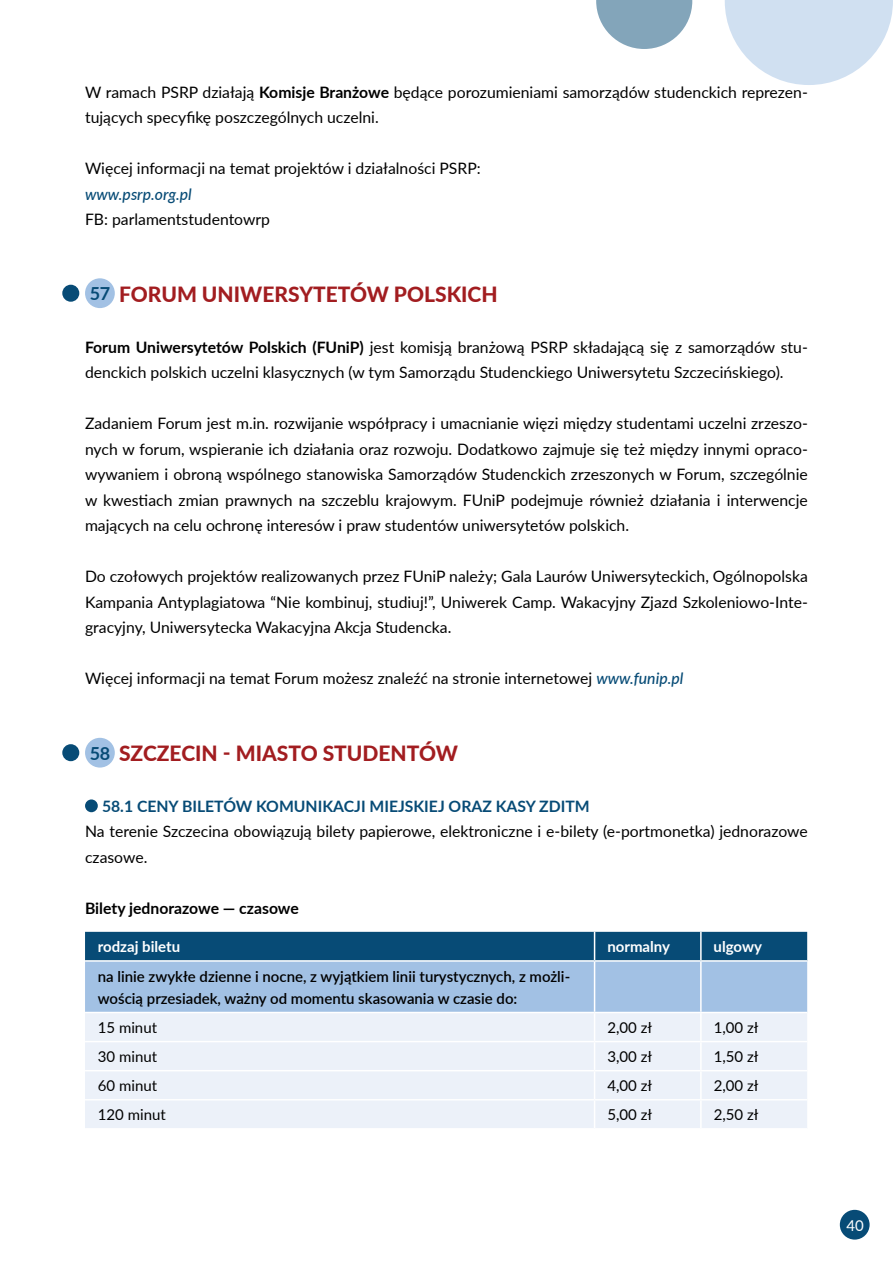
<style>
.page{position:relative;width:893px;height:1263px;background:#fff}
.page>*{position:absolute;margin:0;border:0;box-sizing:border-box;transform-origin:0 0}
.t1{font:800 21px "Lato";color:#a21d20}
.t2{font:700 18px "Lato";color:#074b76}
.t3{font:15.75px/25.5px "Lato";color:#000}
.t4{font:700 15.75px "Lato";color:#074b76}
.t5{font:700 15.75px "Lato";color:#000}
.t6{font:italic 500 15.75px "Lato";color:#074b76}
.t7{font:600 15px/22.5px "Lato";color:#000}
.t8{font:15px "Lato";color:#000}
.t9{font:700 15px "Lato";color:#fff}
.t10{font:15px "Lato";color:#fff}
.s1{font-weight:700}
.s2{font-weight:500;font-style:italic;color:#074b76}
</style>
<div class="page">
<svg style="left:596px;top:0;width:96px;height:49px"></svg>
<div style="left:840px;top:1210px;width:30px;height:29px;background:#074b76;border-radius:50%"></div>
<svg style="left:725px;top:0;width:168px;height:85px"></svg>
<svg style="left:85px;top:932px;width:722px;height:196px;background:#b9cde1"></svg>
<hr style="left:701px;top:1099px;width:106px;height:1px;background:#fff">
<hr style="left:700px;top:1100px;width:2px;height:28px;background:#fff">
<div style="left:62px;top:285px;width:17px;height:17px;background:#074b76;border-radius:50%"></div>
<div style="left:85px;top:278px;width:30px;height:30px;background:#a2c1e4;border-radius:50%"></div>
<div style="left:62px;top:744px;width:17px;height:17px;background:#074b76;border-radius:50%"></div>
<div style="left:85px;top:738px;width:30px;height:29px;background:#a2c1e4;border-radius:50%"></div>
<div style="left:85px;top:799px;width:13px;height:13px;background:#074b76;border-radius:50%"></div>
<p class="t3" style="left:85px;top:79px;width:724px">W ramach PSRP działają <span class="s1">Komisje Branżowe</span> będące porozumieniami samorządów studenckich reprezen&shy;tujących specyfikę poszczególnych uczelni.</p>
<p class="t3" style="left:85px;top:155px;width:397px">Więcej informacji na temat projektów i działalności PSRP:</p>
<p class="t6" style="left:85px;top:183px;width:108px">www.psrp.org.pl</p>
<p class="t3" style="left:85px;top:206px;width:186px">FB: parlamentstudentowrp</p>
<h1 class="t1" style="left:119px;top:278px;width:380px">FORUM UNIWERSYTETÓW POLSKICH</h1>
<p class="t3" style="left:85px;top:334px;width:724px"><span class="s1">Forum Uniwersytetów Polskich (FUniP)</span> jest komisją branżową PSRP składającą się z samorządów stu&shy;denckich polskich uczelni klasycznych (w tym Samorządu Studenckiego Uniwersytetu Szczecińskiego).</p>
<p class="t3" style="left:85px;top:410px;width:724px;text-align:justify">Zadaniem Forum jest m.in. rozwijanie współpracy i umacnianie więzi między studentami uczelni zrzeszo&shy;nych w forum, wspieranie ich działania oraz rozwoju. Dodatkowo zajmuje się też między innymi opraco&shy;wywaniem i obroną wspólnego stanowiska Samorządów Studenckich zrzeszonych w Forum, szczególnie w kwestiach zmian prawnych na szczeblu krajowym. FUniP podejmuje również działania i interwencje mających na celu ochronę interesów i praw studentów uniwersytetów polskich.</p>
<p class="t3" style="left:85px;top:563px;width:724px;text-align:justify">Do czołowych projektów realizowanych przez FUniP należy; Gala Laurów Uniwersyteckich, Ogólnopolska Kampania Antyplagiatowa “Nie kombinuj, studiuj!”, Uniwerek Camp. Wakacyjny Zjazd Szkoleniowo-Inte&shy;gracyjny, Uniwersytecka Wakacyjna Akcja Studencka.</p>
<p class="t3" style="left:85px;top:665px;width:600px">Więcej informacji na temat Forum możesz znaleźć na stronie internetowej <span class="s2">www.funip.pl</span></p>
<p class="t2" style="left:90px;top:281px;width:22px">57</p>
<h1 class="t1" style="left:119px;top:737px;width:340px">SZCZECIN - MIASTO STUDENTÓW</h1>
<p class="t4" style="left:102px;top:794px;width:489px">58.1 CENY BILETÓW KOMUNIKACJI MIEJSKIEJ ORAZ KASY ZDITM</p>
<p class="t3" style="left:85px;top:818px;width:724px">Na terenie Szczecina obowiązują bilety papierowe, elektroniczne i e-bilety (e-portmonetka) jednorazowe czasowe.</p>
<p class="t5" style="left:85px;top:896px;width:215px">Bilety jednorazowe — czasowe</p>
<p class="t9" style="left:98px;top:936px;width:84px">rodzaj biletu</p>
<p class="t9" style="left:607px;top:936px;width:64px">normalny</p>
<p class="t9" style="left:714px;top:936px;width:50px">ulgowy</p>
<p class="t7" style="left:98px;top:964px;width:474px">na linie zwykłe dzienne i nocne, z wyjątkiem linii turystycznych, z możli&shy;wością przesiadek, ważny od momentu skasowania w czasie do:</p>
<p class="t8" style="left:98px;top:1017px;width:61px">15 minut</p>
<p class="t8" style="left:607px;top:1017px;width:46px">2,00 zł</p>
<p class="t8" style="left:714px;top:1017px;width:46px">1,00 zł</p>
<p class="t8" style="left:98px;top:1046px;width:61px">30 minut</p>
<p class="t8" style="left:607px;top:1046px;width:46px">3,00 zł</p>
<p class="t8" style="left:714px;top:1046px;width:46px">1,50 zł</p>
<p class="t8" style="left:98px;top:1075px;width:61px">60 minut</p>
<p class="t8" style="left:607px;top:1075px;width:46px">4,00 zł</p>
<p class="t8" style="left:714px;top:1075px;width:46px">2,00 zł</p>
<p class="t8" style="left:98px;top:1104px;width:69px">120 minut</p>
<p class="t8" style="left:607px;top:1104px;width:46px">5,00 zł</p>
<p class="t8" style="left:714px;top:1104px;width:46px">2,50 zł</p>
<p class="t2" style="left:90px;top:740px;width:22px">58</p>
<p class="t10" style="left:846px;top:1214px;width:19px">40</p>
</div>
